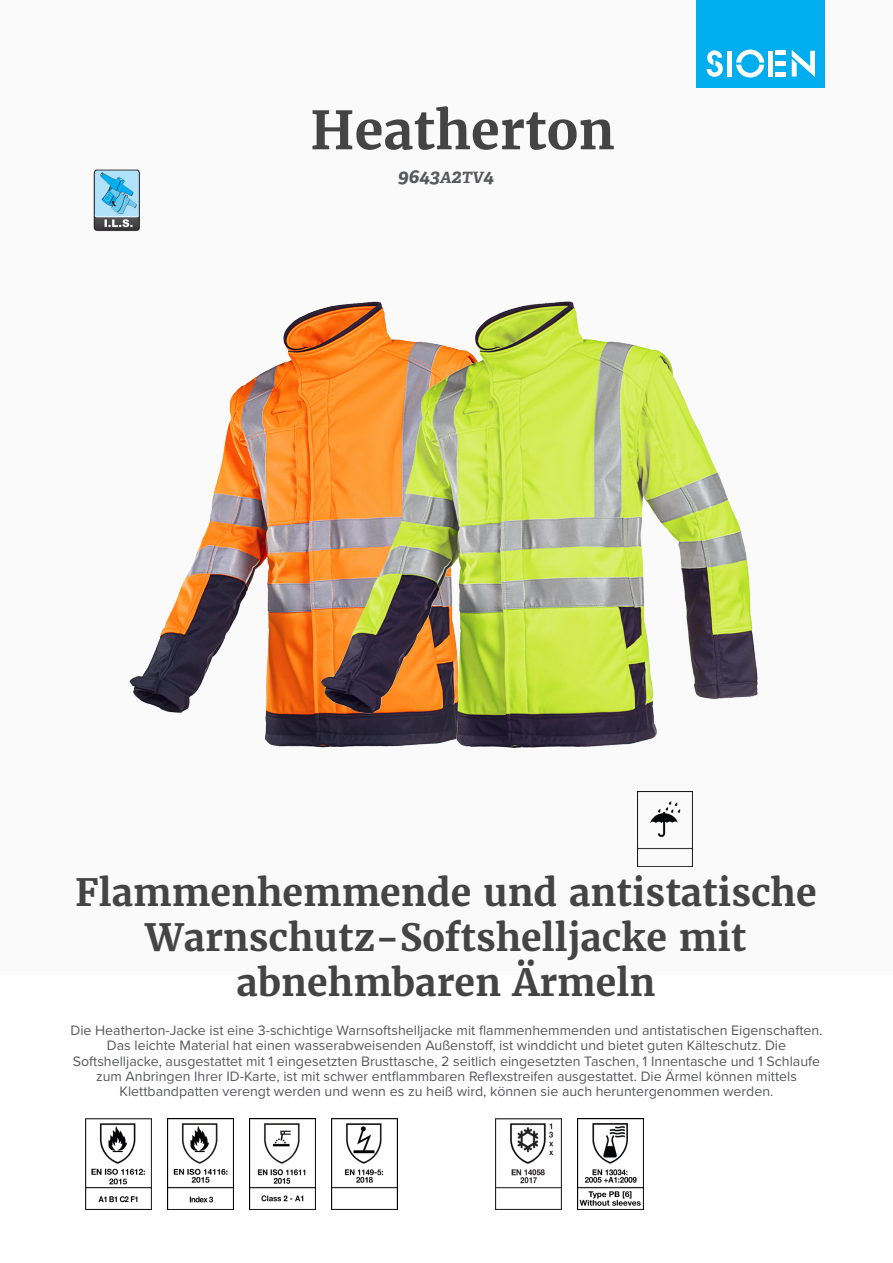
<style>
.page{position:relative;width:893px;height:1263px;background:#fff}
.page>*{position:absolute;margin:0;border:0;box-sizing:border-box;transform-origin:0 0}
.product_name{font:700 52.5px "Merriweather";color:#444}
.product_h2{font:700 37.5px/45px "Merriweather";color:#444;text-align:center}
.product_ref{font:italic 700 19.5px "Adelle";color:#57585a}
.product_description{font:14.25px/15.3px "Proxima Nova";color:#57585a;text-align:center}
.s1{font-size:15.6px}
</style>
<div class="page">
<div style="left:0;top:0;width:893px;height:974px;background:#fafafa"></div>
<div style="left:697px;top:0;width:128px;height:88px;background:#00aeef"></div>
<svg style="left:707px;top:50px;width:16px;height:27px"></svg>
<svg style="left:736px;top:50px;width:28px;height:28px"></svg>
<div style="left:727px;top:51px;width:5px;height:26px;background:#fff"></div>
<div style="left:768px;top:51px;width:5px;height:26px;background:#fff"></div>
<div style="left:775px;top:72px;width:11px;height:5px;background:#fff"></div>
<div style="left:775px;top:61px;width:11px;height:5px;background:#fff"></div>
<hr style="left:775px;top:51px;width:11px;height:4px;background:#fff">
<svg style="left:792px;top:50px;width:23px;height:27px"></svg>
<img style="left:93px;top:169px;width:46px;height:63px">
<img style="left:85px;top:1118px;width:66px;height:92px">
<img style="left:167px;top:1118px;width:66px;height:92px">
<img style="left:249px;top:1118px;width:66px;height:92px">
<img style="left:331px;top:1118px;width:67px;height:92px">
<img style="left:495px;top:1118px;width:67px;height:92px">
<img style="left:577px;top:1118px;width:67px;height:92px">
<img style="left:110px;top:170px;width:188px;height:577px">
<img style="left:298px;top:301px;width:460px;height:566px">
<p class="product_name" style="left:310px;top:97px;width:306px">Heatherton</p>
<p class="product_ref" style="left:398px;top:164px;width:98px">9643<span class="s1">A</span>2<span class="s1">TV</span>4</p>
<p class="product_h2" style="left:75px;top:869px;width:743px">Flammenhemmende und antistatische<br>Warnschutz-Softshelljacke mit abnehmbaren Ärmeln</p>
<p class="product_description" style="left:70px;top:1022px;width:754px">Die Heatherton-Jacke ist eine 3-schichtige Warnsoftshelljacke mit flammenhemmenden und antistatischen Eigenschaften.<br>Das leichte Material hat einen wasserabweisenden Außenstoff, ist winddicht und bietet guten Kälteschutz. Die Softshelljacke, ausgestattet mit 1 eingesetzten Brusttasche, 2 seitlich eingesetzten Taschen, 1 Innentasche und 1 Schlaufe zum Anbringen Ihrer ID-Karte, ist mit schwer entflammbaren Reflexstreifen ausgestattet. Die Ärmel können mittels Klettbandpatten verengt werden und wenn es zu heiß wird, können sie auch heruntergenommen werden.</p>
</div>
